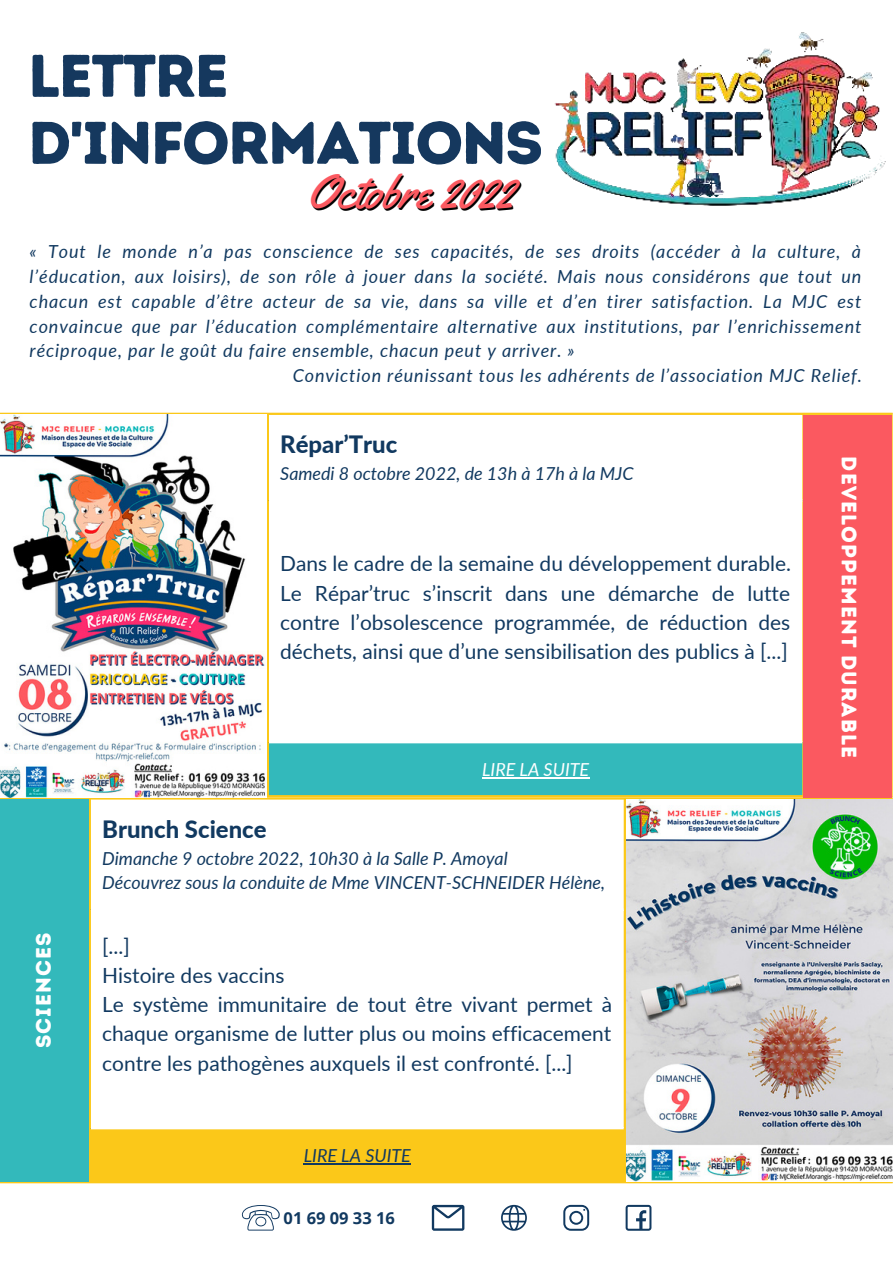
<style>
.page{position:relative;width:893px;height:1264px;background:#fff}
.page>*{position:absolute;margin:0;border:0;box-sizing:border-box;transform-origin:0 0}
.t1{font:60px/66.9px "Intro Rust Base";letter-spacing:-.03em;color:#15385e}
.t2{font:47.1px "Yellowtail";color:#000}
.t3{font:800 23.85px "Lato";color:#113960}
.t4{font:21px "Intro Rust Base";letter-spacing:.05em;color:#fff}
.t5{font:20.85px/29.2px "Lato";color:#113960}
.t6{font:italic 18px "Lato";letter-spacing:.05em;color:#113960}
.t7{font:italic 17.85px/24.8px "Lato";color:#113960}
.t8{font:italic 17.85px "Lato";color:#fff}
.t9{font:700 16.5px "Open Sans";color:#113960}
</style>
<div class="page">
<div style="left:89px;top:1127px;width:536px;height:55px;background:#fbc819"></div>
<hr style="left:304px;top:1163px;width:107px;height:1px;background:#113960">
<hr style="left:89px;top:799px;width:2px;height:381px;background:#fbc819">
<hr style="left:623px;top:799px;width:3px;height:381px;background:#fbc819">
<hr style="left:0;top:797px;width:892px;height:2px;background:#fbc819">
<hr style="left:0;top:1180px;width:892px;height:3px;background:#fbc819">
<hr style="left:91px;top:1127px;width:532px;height:2px;background:#fff">
<div style="left:0;top:799px;width:89px;height:382px;background:#33b9bb"></div>
<div style="left:267px;top:742px;width:536px;height:54px;background:#33b9bb"></div>
<hr style="left:482px;top:777px;width:107px;height:1px;background:#fff">
<hr style="left:267px;top:415px;width:2px;height:380px;background:#fbc819">
<hr style="left:802px;top:415px;width:2px;height:380px;background:#fbc819">
<hr style="left:0;top:413px;width:892px;height:2px;background:#fbc819">
<hr style="left:0;top:795px;width:892px;height:2px;background:#fbc819">
<hr style="left:269px;top:741px;width:533px;height:2px;background:#fff">
<div style="left:803px;top:415px;width:89px;height:382px;background:#fb5960"></div>
<img style="left:0;top:415px;width:266px;height:382px">
<svg style="left:432px;top:1204px;width:32px;height:26px"></svg>
<svg style="left:501px;top:1204px;width:26px;height:26px"></svg>
<svg style="left:625px;top:1204px;width:26px;height:26px"></svg>
<svg style="left:563px;top:1204px;width:26px;height:26px"></svg>
<svg style="left:242px;top:1205px;width:38px;height:25px"></svg>
<img style="left:554px;top:32px;width:332px;height:174px">
<img style="left:626px;top:799px;width:266px;height:382px">
<h1 class="t1" style="left:28px;top:43px;width:516px">LETTRE<br>D'INFORMATIONS</h1>
<h2 class="t2" style="left:308px;top:164px;width:208px">Octobre 2022</h2>
<p class="t6" style="left:30px;top:239px;width:832px">« Tout le monde n’a pas conscience de ses capacités, de ses droits (accéder à la culture, à</p>
<p class="t6" style="left:30px;top:264px;width:833px">l’éducation, aux loisirs), de son rôle à jouer dans la société. Mais nous considérons que tout un</p>
<p class="t6" style="left:30px;top:288px;width:833px">chacun est capable d’être acteur de sa vie, dans sa ville et d’en tirer satisfaction. La MJC est</p>
<p class="t6" style="left:30px;top:313px;width:833px">convaincue que par l’éducation complémentaire alternative aux institutions, par l’enrichissement</p>
<p class="t6" style="left:30px;top:338px;width:546px">réciproque, par le goût du faire ensemble, chacun peut y arriver. »</p>
<p class="t6" style="left:293px;top:363px;width:571px">Conviction réunissant tous les adhérents de l’association MJC Relief.</p>
<p class="t4" style="left:30px;top:1048px;width:117px;rotate:-90deg">SCIENCES</p>
<h3 class="t3" style="left:280px;top:426px;width:119px">Répar’Truc</h3>
<p class="t7" style="left:280px;top:460px;width:355px">Samedi 8 octobre 2022, de 13h à 17h à la MJC</p>
<p class="t5" style="left:280px;top:548px;width:512px;text-align:justify">Dans le cadre de la semaine du développement durable.<br>Le Répar’truc s’inscrit dans une démarche de lutte contre l’obsolescence programmée, de réduction des déchets, ainsi que d’une sensibilisation des publics à [...]</p>
<p class="t8" style="left:482px;top:756px;width:109px">LIRE LA SUITE</p>
<h3 class="t3" style="left:102px;top:811px;width:166px">Brunch Science</h3>
<p class="t7" style="left:102px;top:844px;width:504px">Dimanche 9 octobre 2022, 10h30 à la Salle P. Amoyal<br>Découvrez sous la conduite de Mme VINCENT-SCHNEIDER Hélène,</p>
<p class="t5" style="left:102px;top:930px;width:511px">[...]<br>Histoire des vaccins<br>Le système immunitaire de tout être vivant permet à chaque organisme de lutter plus ou moins efficacement contre les pathogènes auxquels il est confronté. [...]</p>
<p class="t7" style="left:304px;top:1142px;width:109px">LIRE LA SUITE</p>
<p class="t9" style="left:283px;top:1206px;width:113px">01 69 09 33 16</p>
<p class="t4" style="left:862px;top:456px;width:303px;rotate:90deg">DEVELOPPEMENT DURABLE</p>
</div>
